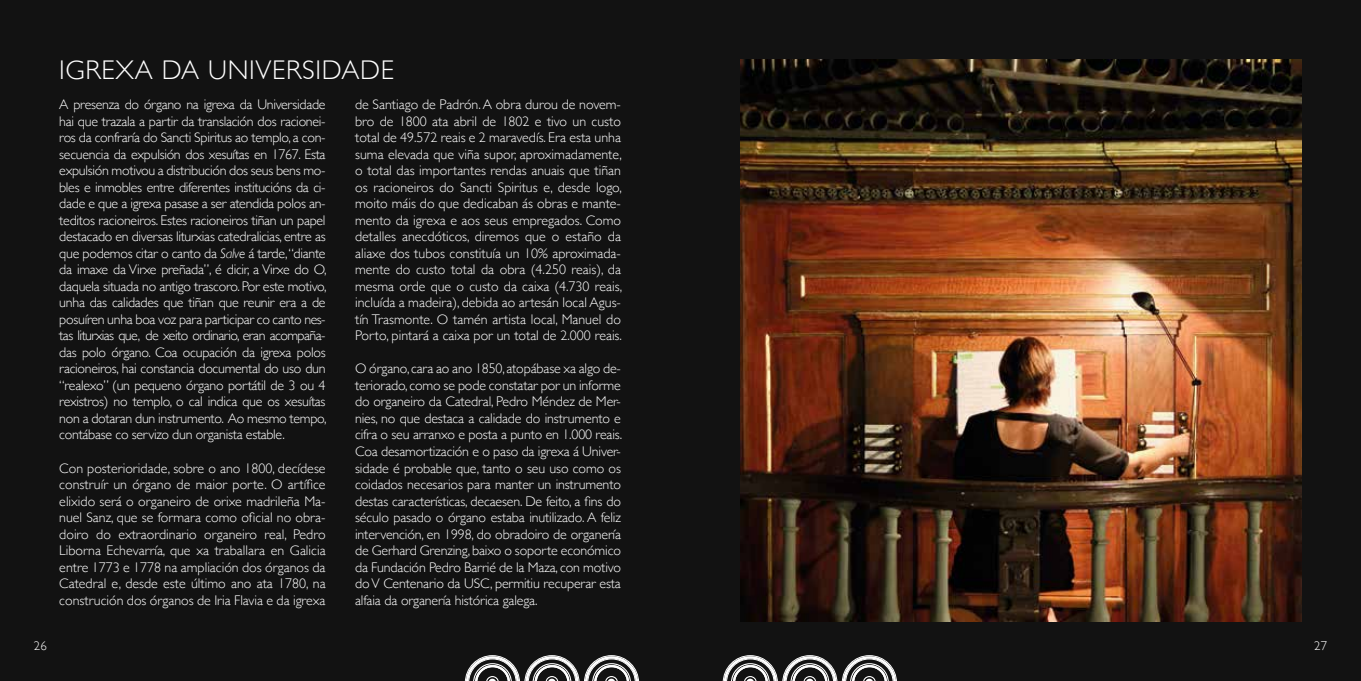
<style>
.page{position:relative;width:1361px;height:681px;background:#fff}
.page>*{position:absolute;margin:0;border:0;box-sizing:border-box;transform-origin:0 0}
.t1{font:300 27px "Gill Sans";letter-spacing:.025em;color:#fff}
.t2{font:300 13.95px/16.5px "Gill Sans";color:#fff;text-align:justify}
.t3{font:300 12.75px "Gill Sans";color:#fff}
.s1{font-style:italic}
</style>
<div class="page">
<div style="left:680px;top:0;width:681px;height:680px;background:#121212"></div>
<div style="left:0;top:0;width:680px;height:680px;background:#121212"></div>
<svg style="left:722px;top:655px;width:175px;height:25px"></svg>
<svg style="left:464px;top:655px;width:175px;height:26px"></svg>
<img style="left:740px;top:60px;width:561px;height:561px">
<h1 class="t1" style="left:59px;top:49px;width:336px">IGREXA DA UNIVERSIDADE</h1>
<p class="t2" style="left:355px;top:96px;width:268px">de Santiago de Padrón. A obra durou de novem&shy;bro de 1800 ata abril de 1802 e tivo un custo total de 49.572 reais e 2 maravedís. Era esta unha suma elevada que viña supor, aproximadamente, o total das importantes rendas anuais que tiñan os racioneiros do Sancti Spiritus e, desde logo, moito máis do que dedicaban ás obras e mante&shy;mento da igrexa e aos seus empregados. Como detalles anecdóticos, diremos que o estaño da aliaxe dos tubos constituía un 10% aproximada&shy;mente do custo total da obra (4.250 reais), da mesma orde que o custo da caixa (4.730 reais, incluída a madeira), debida ao artesán local Agus&shy;tín Trasmonte. O tamén artista local, Manuel do Porto, pintará a caixa por un total de 2.000 reais.</p>
<p class="t2" style="left:355px;top:360px;width:268px">O órgano, cara ao ano 1850, atopábase xa algo de&shy;teriorado, como se pode constatar por un informe do organeiro da Catedral, Pedro Méndez de Mer&shy;nies, no que destaca a calidade do instrumento e cifra o seu arranxo e posta a punto en 1.000 reais.<br>Coa desamortización e o paso da igrexa á Univer&shy;sidade é probable que, tanto o seu uso como os coidados necesarios para manter un instrumento destas características, decaesen. De feito, a fins do século pasado o órgano estaba inutilizado. A feliz intervención, en 1998, do obradoiro de organería de Gerhard Grenzing, baixo o soporte económico da Fundación Pedro Barrié de la Maza, con motivo do V Centenario da USC, permitiu recuperar esta alfaia da organería histórica galega.</p>
<p class="t2" style="left:59px;top:96px;width:269px">A presenza do órgano na igrexa da Universidade hai que trazala a partir da translación dos racionei&shy;ros da confraría do Sancti Spiritus ao templo, a con&shy;secuencia da expulsión dos xesuítas en 1767. Esta expulsión motivou a distribución dos seus bens mo&shy;bles e inmobles entre diferentes institucións da ci&shy;dade e que a igrexa pasase a ser atendida polos an&shy;teditos racioneiros. Estes racioneiros tiñan un papel destacado en diversas liturxias catedralicias, entre as que podemos citar o canto da <span class="s1">Salve</span> á tarde,“diante da imaxe da Virxe preñada”, é dicir, a Virxe do O, daquela situada no antigo trascoro. Por este motivo, unha das calidades que tiñan que reunir era a de posuíren unha boa voz para participar co canto nes&shy;tas liturxias que, de xeito ordinario, eran acompaña&shy;das polo órgano. Coa ocupación da igrexa polos racioneiros, hai constancia documental do uso dun “realexo” (un pequeno órgano portátil de 3 ou 4 rexistros) no templo, o cal indica que os xesuítas non a dotaran dun instrumento. Ao mesmo tempo, contábase co servizo dun organista estable.</p>
<p class="t2" style="left:59px;top:459px;width:268px">Con posterioridade, sobre o ano 1800, decídese construír un órgano de maior porte. O artífice elixido será o organeiro de orixe madrileña Ma&shy;nuel Sanz, que se formara como oficial no obra&shy;doiro do extraordinario organeiro real, Pedro Liborna Echevarría, que xa traballara en Galicia entre 1773 e 1778 na ampliación dos órganos da Catedral e, desde este último ano ata 1780, na construción dos órganos de Iria Flavia e da igrexa</p>
<p class="t3" style="left:34px;top:635px;width:14px">26</p>
<p class="t3" style="left:1314px;top:635px;width:14px">27</p>
</div>
